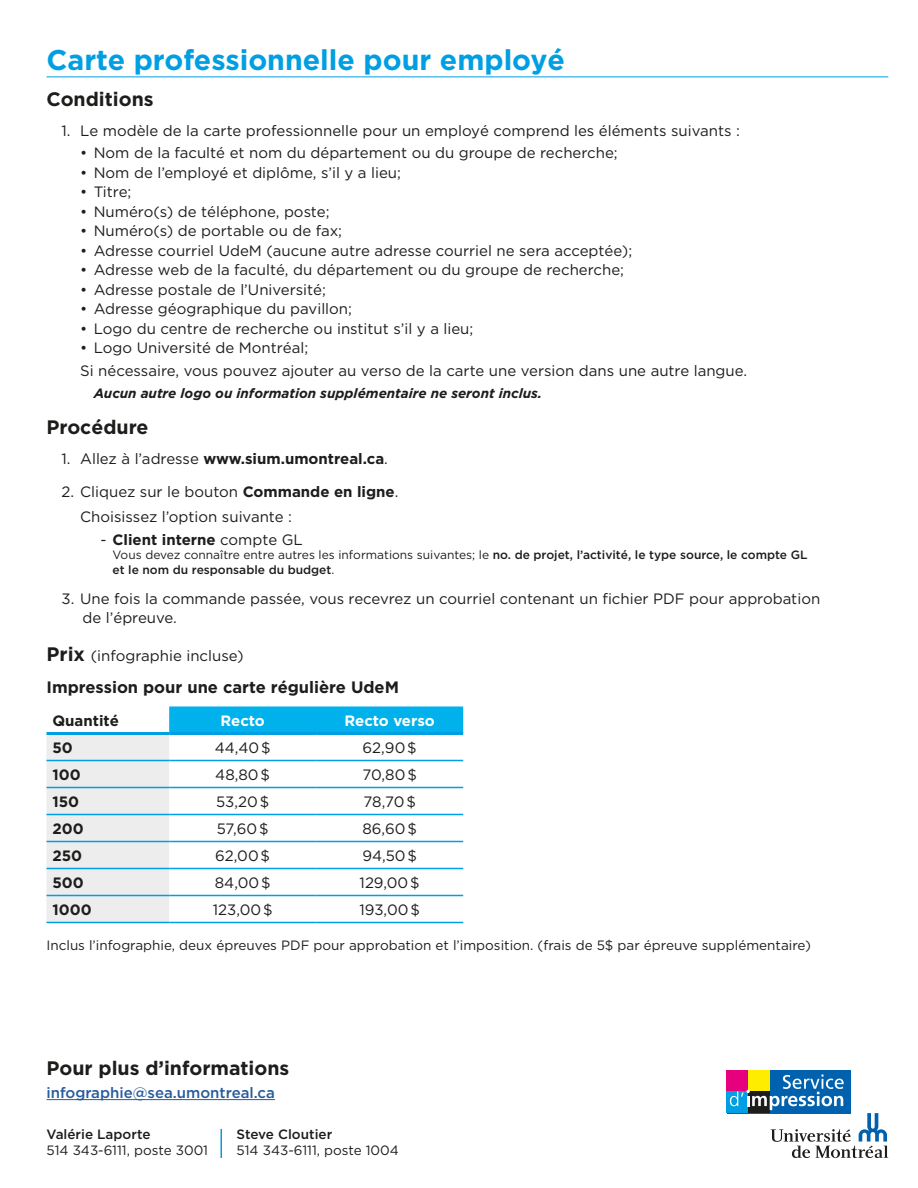
<style>
.page{position:relative;width:918px;height:1188px;background:#fff}
.page>*{position:absolute;margin:0;border:0;box-sizing:border-box;transform-origin:0 0}
.t1{font:700 28.5px "Gotham HTF";color:#009fe3}
.t2{font:700 19.5px "Gotham HTF";color:#1d1d1b}
.t3{font:700 16.5px "Gotham HTF";color:#1d1d1b}
.t4{font:15px/22.5px "Gotham HTF";color:#1d1d1b}
.t5{font:700 15px "Gotham HTF";color:#1d1d1b}
.t6{font:500 15px "Gotham HTF";color:#275b9c}
.t7{font:700 15px "Gotham HTF";color:#fff}
.t8{font:13.5px "Gotham HTF";color:#1d1d1b}
.t9{font:italic 700 13.5px "Gotham HTF";color:#1d1d1b}
.t10{font:500 13.5px "Gotham HTF";color:#1d1d1b}
.t11{font:500 12px/14.4px "Gotham HTF";color:#1d1d1b}
.s1{font-weight:400}
.s2{font-weight:700}
.s3{font-weight:700;font-size:19.5px}
</style>
<div class="page">
<hr style="left:46px;top:76px;width:842px;height:1px;background:#009fe3">
<svg style="left:46px;top:706px;width:417px;height:216px"></svg>
<hr style="left:46px;top:760px;width:123px;height:1px;background:#009fe3">
<hr style="left:169px;top:760px;width:147px;height:1px;background:#009fe3">
<hr style="left:316px;top:760px;width:147px;height:1px;background:#009fe3">
<hr style="left:46px;top:787px;width:123px;height:1px;background:#009fe3">
<hr style="left:169px;top:787px;width:147px;height:1px;background:#009fe3">
<hr style="left:316px;top:787px;width:147px;height:1px;background:#009fe3">
<hr style="left:46px;top:814px;width:123px;height:1px;background:#009fe3">
<hr style="left:169px;top:814px;width:147px;height:1px;background:#009fe3">
<hr style="left:316px;top:814px;width:147px;height:1px;background:#009fe3">
<hr style="left:46px;top:841px;width:123px;height:1px;background:#009fe3">
<hr style="left:169px;top:841px;width:147px;height:1px;background:#009fe3">
<hr style="left:316px;top:841px;width:147px;height:1px;background:#009fe3">
<hr style="left:46px;top:868px;width:123px;height:1px;background:#009fe3">
<hr style="left:169px;top:868px;width:147px;height:1px;background:#009fe3">
<hr style="left:316px;top:868px;width:147px;height:1px;background:#009fe3">
<hr style="left:46px;top:732px;width:123px;height:3px;background:#009fe3">
<hr style="left:169px;top:732px;width:147px;height:3px;background:#009fe3">
<hr style="left:316px;top:732px;width:147px;height:3px;background:#009fe3">
<hr style="left:46px;top:895px;width:123px;height:1px;background:#009fe3">
<hr style="left:169px;top:895px;width:147px;height:1px;background:#009fe3">
<hr style="left:316px;top:895px;width:147px;height:1px;background:#009fe3">
<hr style="left:46px;top:922px;width:123px;height:1px;background:#009fe3">
<hr style="left:169px;top:922px;width:147px;height:1px;background:#009fe3">
<hr style="left:316px;top:922px;width:147px;height:1px;background:#009fe3">
<hr style="left:46px;top:1099px;width:229px;height:1px;background:#275b9c">
<div style="left:727px;top:1070px;width:124px;height:43px;background:#0062ae"></div>
<div style="left:727px;top:1070px;width:21px;height:21px;background:#e6007e"></div>
<div style="left:748px;top:1070px;width:22px;height:21px;background:#ffed00"></div>
<div style="left:727px;top:1091px;width:21px;height:22px;background:#009fe3"></div>
<svg style="left:730px;top:1075px;width:158px;height:83px"></svg>
<hr style="left:220px;top:1129px;width:2px;height:29px;background:#009fe3">
<h1 class="t1" style="left:46px;top:44px;width:520px">Carte professionnelle pour employé</h1>
<h2 class="t2" style="left:46px;top:88px;width:109px">Conditions</h2>
<p class="t4" style="left:62px;top:119px;width:680px">1. Le modèle de la carte professionnelle pour un employé comprend les éléments suivants :</p>
<p class="t4" style="left:80px;top:142px;width:539px">• Nom de la faculté et nom du département ou du groupe de recherche;</p>
<p class="t4" style="left:80px;top:161px;width:322px">• Nom de l’employé et diplôme, s’il y a lieu;</p>
<p class="t4" style="left:80px;top:181px;width:53px">• Titre;</p>
<p class="t4" style="left:80px;top:200px;width:251px">• Numéro(s) de téléphone, poste;</p>
<p class="t4" style="left:80px;top:220px;width:263px">• Numéro(s) de portable ou de fax;</p>
<p class="t4" style="left:80px;top:239px;width:554px">• Adresse courriel UdeM (aucune autre adresse courriel ne sera acceptée);</p>
<p class="t4" style="left:80px;top:259px;width:545px">• Adresse web de la faculté, du département ou du groupe de recherche;</p>
<p class="t4" style="left:80px;top:278px;width:247px">• Adresse postale de l’Université;</p>
<p class="t4" style="left:80px;top:298px;width:273px">• Adresse géographique du pavillon;</p>
<p class="t4" style="left:80px;top:317px;width:395px">• Logo du centre de recherche ou institut s’il y a lieu;</p>
<p class="t4" style="left:80px;top:337px;width:669px">• Logo Université de Montréal;<br>Si nécessaire, vous pouvez ajouter au verso de la carte une version dans une autre langue.</p>
<p class="t9" style="left:94px;top:386px;width:450px">Aucun autre logo ou information supplémentaire ne seront inclus.</p>
<h2 class="t2" style="left:46px;top:416px;width:104px">Procédure</h2>
<p class="t5" style="left:62px;top:450px;width:328px"><span class="s1">1. Allez à l’adresse</span> www.sium.umontreal.ca<span class="s1">.</span></p>
<p class="t4" style="left:80px;top:479px;width:320px;line-height:25.5px;text-indent:-19px">2. Cliquez sur le bouton <span class="s2">Commande en ligne</span>.<br>Choisissez l’option suivante :</p>
<p class="t5" style="left:100px;top:531px;width:204px"><span class="s1">-</span> Client interne <span class="s1">compte GL</span></p>
<p class="t11" style="left:112px;top:547px;width:697px"><span class="s1">Vous devez connaître entre autres les informations suivantes; le</span> no. de projet, l’activité, le type source, le compte GL et le nom du responsable du budget<span class="s1">.</span></p>
<p class="t4" style="left:82px;top:588px;width:739px;line-height:19.5px;text-indent:-21px">3. Une fois la commande passée, vous recevrez un courriel contenant un fichier PDF pour approbation de l’épreuve.</p>
<p class="t4" style="left:46px;top:645px;width:199px"><span class="s3">Prix</span> (infographie incluse)</p>
<p class="t3" style="left:46px;top:678px;width:354px">Impression pour une carte régulière UdeM</p>
<p class="t5" style="left:52px;top:712px;width:68px">Quantité</p>
<p class="t7" style="left:220px;top:712px;width:46px">Recto</p>
<p class="t7" style="left:345px;top:712px;width:92px">Recto verso</p>
<p class="t5" style="left:53px;top:739px;width:22px">50</p>
<p class="t4" style="left:215px;top:737px;width:58px">44,40$</p>
<p class="t4" style="left:363px;top:737px;width:56px">62,90$</p>
<p class="t5" style="left:53px;top:766px;width:30px">100</p>
<p class="t4" style="left:215px;top:764px;width:56px">48,80$</p>
<p class="t4" style="left:363px;top:764px;width:56px">70,80$</p>
<p class="t5" style="left:53px;top:793px;width:28px">150</p>
<p class="t4" style="left:216px;top:791px;width:55px">53,20$</p>
<p class="t4" style="left:364px;top:791px;width:54px">78,70$</p>
<p class="t5" style="left:53px;top:820px;width:33px">200</p>
<p class="t4" style="left:217px;top:818px;width:53px">57,60$</p>
<p class="t4" style="left:362px;top:818px;width:56px">86,60$</p>
<p class="t5" style="left:53px;top:847px;width:31px">250</p>
<p class="t4" style="left:215px;top:845px;width:56px">62,00$</p>
<p class="t4" style="left:362px;top:845px;width:56px">94,50$</p>
<p class="t5" style="left:53px;top:874px;width:33px">500</p>
<p class="t4" style="left:215px;top:872px;width:57px">84,00$</p>
<p class="t4" style="left:360px;top:872px;width:62px">129,00$</p>
<p class="t5" style="left:53px;top:901px;width:41px">1000</p>
<p class="t4" style="left:213px;top:899px;width:61px">123,00$</p>
<p class="t4" style="left:360px;top:899px;width:62px">193,00$</p>
<p class="t8" style="left:46px;top:938px;width:766px">Inclus l’infographie, deux épreuves PDF pour approbation et l’imposition. (frais de 5$ par épreuve supplémentaire)</p>
<h2 class="t2" style="left:46px;top:1057px;width:244px">Pour plus d’informations</h2>
<p class="t6" style="left:46px;top:1084px;width:230px">infographie@sea.umontreal.ca</p>
<p class="t10" style="left:46px;top:1127px;width:106px">Valérie Laporte</p>
<p class="t8" style="left:46px;top:1143px;width:163px">514 343-6111, poste 3001</p>
<p class="t10" style="left:237px;top:1127px;width:97px">Steve Cloutier</p>
<p class="t8" style="left:237px;top:1143px;width:164px">514 343-6111, poste 1004</p>
</div>
